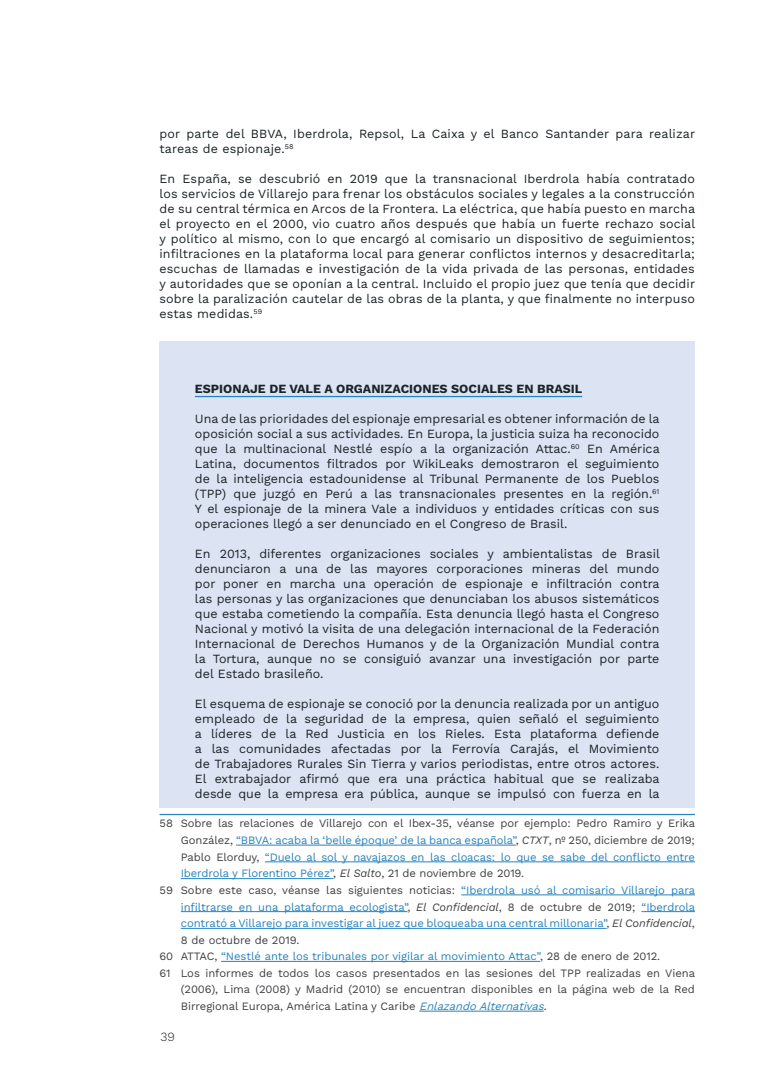
<style>
.page{position:relative;width:780px;height:1088px;background:#fff}
.page>*{position:absolute;margin:0;border:0;box-sizing:border-box;transform-origin:0 0}
.t1{font:12.5px/15px "Work Sans";color:#1b2326;text-align:justify}
.t2{font:700 12.5px "Work Sans";color:#1b2326}
.t3{font:300 12.5px "Work Sans";color:#1b2326}
.t4{font:11.25px "Work Sans";letter-spacing:-.01em;color:#2783bd}
.t5{font:11.25px "Work Sans";letter-spacing:-.005em;color:#3d4043}
.s1{color:#3d4043}
.s2{font-style:italic;color:#3d4043}
.s3{color:#2783bd}
.s4{font-style:italic;color:#2783bd}
</style>
<div class="page">
<div style="left:159px;top:341px;width:535px;height:62px;background:#dce3f3"></div>
<div style="left:159px;top:393px;width:535px;height:145px;background:#dce3f3"></div>
<div style="left:159px;top:528px;width:535px;height:160px;background:#dce3f3"></div>
<div style="left:159px;top:678px;width:535px;height:130px;background:#dce3f3"></div>
<hr style="left:195px;top:396px;width:387px;height:1px;background:#2783bd">
<hr style="left:159px;top:814px;width:535px;height:1px;background:#2783bd">
<hr style="left:236px;top:845px;width:280px;height:1px;background:#2783bd">
<hr style="left:265px;top:861px;width:429px;height:1px;background:#2783bd">
<hr style="left:181px;top:878px;width:152px;height:1px;background:#2783bd">
<hr style="left:461px;top:894px;width:233px;height:1px;background:#2783bd">
<hr style="left:181px;top:911px;width:226px;height:1px;background:#2783bd">
<hr style="left:641px;top:911px;width:53px;height:1px;background:#2783bd">
<hr style="left:181px;top:928px;width:425px;height:1px;background:#2783bd">
<hr style="left:221px;top:961px;width:319px;height:1px;background:#2783bd">
<hr style="left:419px;top:1011px;width:124px;height:1px;background:#2783bd">
<p class="t1" style="left:159px;top:125px;width:537px">por parte del BBVA, Iberdrola, Repsol, La Caixa y el Banco Santander para realizar tareas de espionaje.<sup>58</sup></p>
<p class="t1" style="left:159px;top:170px;width:537px">En España, se descubrió en 2019 que la transnacional Iberdrola había contratado los servicios de Villarejo para frenar los obstáculos sociales y legales a la construcción de su central térmica en Arcos de la Frontera. La eléctrica, que había puesto en marcha el proyecto en el 2000, vio cuatro años después que había un fuerte rechazo social y político al mismo, con lo que encargó al comisario un dispositivo de seguimientos; infiltraciones en la plataforma local para generar conflictos internos y desacreditarla; escuchas de llamadas e investigación de la vida privada de las personas, entidades y autoridades que se oponían a la central. Incluido el propio juez que tenía que decidir sobre la paralización cautelar de las obras de la planta, y que finalmente no interpuso estas medidas.<sup>59</sup></p>
<p class="t2" style="left:195px;top:379px;width:389px">ESPIONAJE DE VALE A ORGANIZACIONES SOCIALES EN BRASIL</p>
<p class="t1" style="left:195px;top:410px;width:466px">Una de las prioridades del espionaje empresarial es obtener información de la oposición social a sus actividades. En Europa, la justicia suiza ha reconocido que la multinacional Nestlé espío a la organización Attac.<sup>60</sup> En América Latina, documentos filtrados por WikiLeaks demostraron el seguimiento de la inteligencia estadounidense al Tribunal Permanente de los Pueblos (TPP) que juzgó en Perú a las transnacionales presentes en la región.<sup>61<br></sup>Y el espionaje de la minera Vale a individuos y entidades críticas con sus operaciones llegó a ser denunciado en el Congreso de Brasil.</p>
<p class="t1" style="left:195px;top:545px;width:466px">En 2013, diferentes organizaciones sociales y ambientalistas de Brasil denunciaron a una de las mayores corporaciones mineras del mundo por poner en marcha una operación de espionaje e infiltración contra las personas y las organizaciones que denunciaban los abusos sistemáticos que estaba cometiendo la compañía. Esta denuncia llegó hasta el Congreso Nacional y motivó la visita de una delegación internacional de la Federación Internacional de Derechos Humanos y de la Organización Mundial contra la Tortura, aunque no se consiguió avanzar una investigación por parte del Estado brasileño.</p>
<p class="t1" style="left:195px;top:695px;width:466px">El esquema de espionaje se conoció por la denuncia realizada por un antiguo empleado de la seguridad de la empresa, quien señaló el seguimiento a líderes de la Red Justicia en los Rieles. Esta plataforma defiende a las comunidades afectadas por la Ferrovía Carajás, el Movimiento de Trabajadores Rurales Sin Tierra y varios periodistas, entre otros actores.<br>El extrabajador afirmó que era una práctica habitual que se realizaba desde que la empresa era pública, aunque se impulsó con fuerza en la</p>
<p class="t5" style="left:159px;top:815px;width:537px">58 Sobre las relaciones de Villarejo con el Ibex-35, véanse por ejemplo: Pedro Ramiro y Erika</p>
<p class="t4" style="left:181px;top:831px;width:515px"><span class="s1">González,</span> “BBVA: acaba la ‘belle époque’ de la banca española”<span class="s1">,</span> <span class="s2">CTXT</span><span class="s1">, nº 250, diciembre de 2019;</span></p>
<p class="t4" style="left:181px;top:848px;width:515px"><span class="s1">Pablo Elorduy,</span> “Duelo al sol y navajazos en las cloacas: lo que se sabe del conflicto entre</p>
<p class="t4" style="left:181px;top:865px;width:345px">Iberdrola y Florentino Pérez”<span class="s1">,</span> <span class="s2">El Salto</span><span class="s1">, 21 de noviembre de 2019.</span></p>
<p class="t5" style="left:159px;top:881px;width:537px">59 Sobre este caso, véanse las siguientes noticias: <span class="s3">“Iberdrola usó al comisario Villarejo para</span></p>
<p class="t4" style="left:181px;top:898px;width:516px">infiltrarse en una plataforma ecologista”<span class="s1">,</span> <span class="s2">El Confidencial</span><span class="s1">, 8 de octubre de 2019;</span> “Iberdrola</p>
<p class="t4" style="left:181px;top:915px;width:515px">contrató a Villarejo para investigar al juez que bloqueaba una central millonaria”<span class="s1">,</span> <span class="s2">El Confidencial</span><span class="s1">,</span></p>
<p class="t5" style="left:181px;top:931px;width:120px">8 de octubre de 2019.</p>
<p class="t4" style="left:159px;top:948px;width:502px"><span class="s1">60 ATTAC,</span> “Nestlé ante los tribunales por vigilar al movimiento Attac”<span class="s1">, 28 de enero de 2012.</span></p>
<p class="t5" style="left:159px;top:964px;width:537px">61 Los informes de todos los casos presentados en las sesiones del TPP realizadas en Viena</p>
<p class="t5" style="left:181px;top:981px;width:515px">(2006), Lima (2008) y Madrid (2010) se encuentran disponibles en la página web de la Red</p>
<p class="t5" style="left:181px;top:997px;width:369px">Birregional Europa, América Latina y Caribe <span class="s4">EnlazandoAlternativas</span>.</p>
<p class="t3" style="left:160px;top:1027px;width:16px">39</p>
</div>
